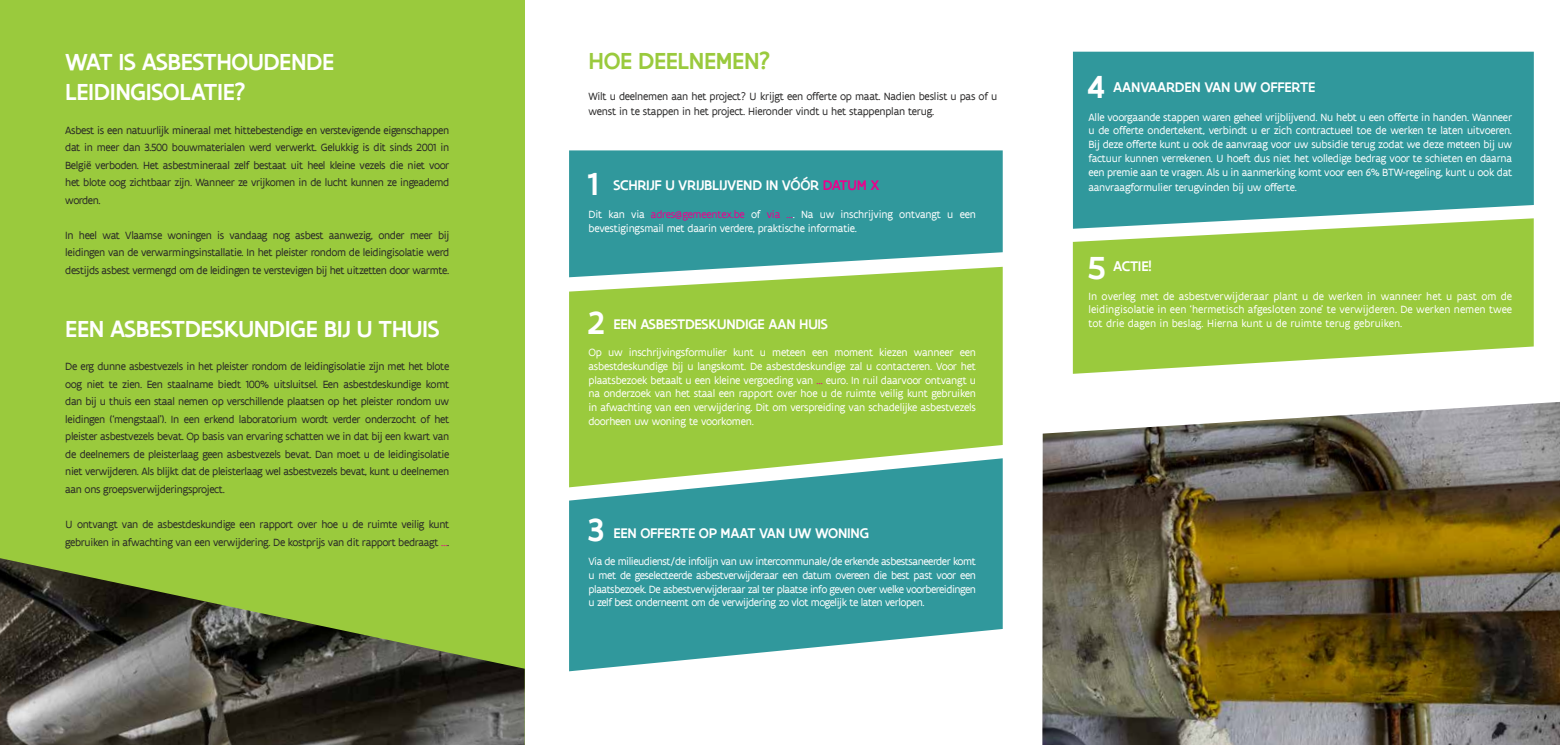
<style>
.page{position:relative;width:1560px;height:745px;background:#fff}
.page>*{position:absolute;margin:0;border:0;box-sizing:border-box;transform-origin:0 0}
.t1{font:500 34.38px "Flanders Art Sans";color:#fff}
.t2{font:500 25px/30px "Flanders Art Sans";letter-spacing:-.015em;color:#fff}
.t3{font:500 25px "Flanders Art Sans";letter-spacing:-.015em;color:#9aca3d}
.t4{font:500 15px "Flanders Art Sans";letter-spacing:-.015em;color:#fff}
.t5{font:11.25px/13.8px "Flanders Art Sans";letter-spacing:-.02em;color:#fff;text-align:justify}
.t6{font:11.25px/17.5px "Flanders Art Sans";letter-spacing:-.03em;color:#282727;text-align:justify}
.s1{color:#ec008c}
</style>
<div class="page">
<div style="left:0;top:0;width:524px;height:744px;background:#9aca3d"></div>
<img style="left:0;top:558px;width:524px;height:186px">
<div style="left:569px;top:150px;width:433px;height:116px;background:#30989c"></div>
<div style="left:1073px;top:52px;width:460px;height:166px;background:#30989c"></div>
<svg style="left:1072px;top:218px;width:461px;height:155px;background:#a7d05a"></svg>
<svg style="left:569px;top:266px;width:433px;height:192px;background:#9fcc4b"></svg>
<svg style="left:569px;top:458px;width:433px;height:213px;background:#54a9a6"></svg>
<img style="left:1042px;top:402px;width:517px;height:342px">
<h2 class="t2" style="left:65px;top:47px;width:270px">WAT IS ASBESTHOUDENDE<br>LEIDINGISOLATIE?</h2>
<p class="t6" style="left:65px;top:121px;width:385px">Asbest is een natuurlijk mineraal met hittebestendige en verstevigende eigenschappen dat in meer dan 3.500 bouwmaterialen werd verwerkt. Gelukkig is dit sinds 2001 in België verboden. Het asbestmineraal zelf bestaat uit heel kleine vezels die niet voor het blote oog zichtbaar zijn. Wanneer ze vrijkomen in de lucht kunnen ze ingeademd worden.</p>
<p class="t6" style="left:65px;top:226px;width:385px">In heel wat Vlaamse woningen is vandaag nog asbest aanwezig, onder meer bij leidingen van de verwarmingsinstallatie. In het pleister rondom de leidingisolatie werd destijds asbest vermengd om de leidingen te verstevigen bij het uitzetten door warmte.</p>
<h2 class="t2" style="left:65px;top:313px;width:376px">EEN ASBESTDESKUNDIGE BIJ U THUIS</h2>
<p class="t6" style="left:65px;top:358px;width:385px">De erg dunne asbestvezels in het pleister rondom de leidingisolatie zijn met het blote oog niet te zien. Een staalname biedt 100% uitsluitsel. Een asbestdeskundige komt dan bij u thuis een staal nemen op verschillende plaatsen op het pleister rondom uw leidingen (‘mengstaal’). In een erkend laboratorium wordt verder onderzocht of het pleister asbestvezels bevat. Op basis van ervaring schatten we in dat bij een kwart van de deelnemers de pleisterlaag geen asbestvezels bevat. Dan moet u de leidingisolatie niet verwijderen. Als blijkt dat de pleisterlaag wel asbestvezels bevat, kunt u deelnemen aan ons groepsverwijderingsproject.</p>
<p class="t6" style="left:65px;top:515px;width:385px">U ontvangt van de asbestdeskundige een rapport over hoe u de ruimte veilig kunt gebruiken in afwachting van een verwijdering. De kostprijs van dit rapport bedraagt <span class="s1">…</span>.</p>
<h2 class="t3" style="left:588px;top:46px;width:183px">HOE DEELNEMEN?</h2>
<p class="t6" style="left:588px;top:88px;width:410px;line-height:15px">Wilt u deelnemen aan het project? U krijgt een offerte op maat. Nadien beslist u pas of u wenst in te stappen in het project. Hieronder vindt u het stappenplan terug.</p>
<h1 class="t1" style="left:588px;top:162px;width:12px">1</h1>
<h3 class="t4" style="left:613px;top:175px;width:267px">SCHRIJF U VRIJBLIJVEND IN VÓÓR <span class="s1">DATUM X</span></h3>
<p class="t5" style="left:588px;top:208px;width:389px">Dit kan via <span class="s1">adres@gemeentex.be</span> of <span class="s1">via …</span>. Na uw inschrijving ontvangt u een bevestigingsmail met daarin verdere, praktische informatie.</p>
<h1 class="t1" style="left:588px;top:300px;width:18px">2</h1>
<h3 class="t4" style="left:613px;top:314px;width:216px">EEN ASBESTDESKUNDIGE AAN HUIS</h3>
<p class="t5" style="left:588px;top:345px;width:389px">Op uw inschrijvingsformulier kunt u meteen een moment kiezen wanneer een asbestdeskundige bij u langskomt. De asbestdeskundige zal u contacteren. Voor het plaatsbezoek betaalt u een kleine vergoeding van <span class="s1">…</span> euro. In ruil daarvoor ontvangt u na onderzoek van het staal een rapport over hoe u de ruimte veilig kunt gebruiken in afwachting van een verwijdering. Dit om verspreiding van schadelijke asbestvezels doorheen uw woning te voorkomen.</p>
<h1 class="t1" style="left:588px;top:508px;width:18px">3</h1>
<h3 class="t4" style="left:613px;top:523px;width:257px">EEN OFFERTE OP MAAT VAN UW WONING</h3>
<p class="t5" style="left:588px;top:554px;width:389px">Via de milieudienst/de infolijn van uw intercommunale/de erkende asbestsaneerder komt u met de geselecteerde asbestverwijderaar een datum overeen die best past voor een plaatsbezoek. De asbestverwijderaar zal ter plaatse info geven over welke voorbereidingen u zelf best onderneemt om de verwijdering zo vlot mogelijk te laten verlopen.</p>
<h1 class="t1" style="left:1087px;top:65px;width:19px">4</h1>
<h3 class="t4" style="left:1113px;top:78px;width:204px">AANVAARDEN VAN UW OFFERTE</h3>
<p class="t5" style="left:1088px;top:110px;width:425px">Alle voorgaande stappen waren geheel vrijblijvend. Nu hebt u een offerte in handen. Wanneer u de offerte ondertekent, verbindt u er zich contractueel toe de werken te laten uitvoeren.<br>Bij deze offerte kunt u ook de aanvraag voor uw subsidie terug zodat we deze meteen bij uw factuur kunnen verrekenen. U hoeft dus niet het volledige bedrag voor te schieten en daarna een premie aan te vragen. Als u in aanmerking komt voor een 6% BTW-regeling, kunt u ook dat</p>
<p class="t5" style="left:1088px;top:180px;width:210px">aanvraagformulier terugvinden bij uw offerte.</p>
<h1 class="t1" style="left:1087px;top:245px;width:20px">5</h1>
<h3 class="t4" style="left:1113px;top:256px;width:40px">ACTIE!</h3>
<p class="t5" style="left:1088px;top:289px;width:425px">In overleg met de asbestverwijderaar plant u de werken in wanneer het u past om de leidingisolatie in een ‘hermetisch afgesloten zone’ te verwijderen. De werken nemen twee tot drie dagen in beslag. Hierna kunt u de ruimte terug gebruiken.</p>
</div>
